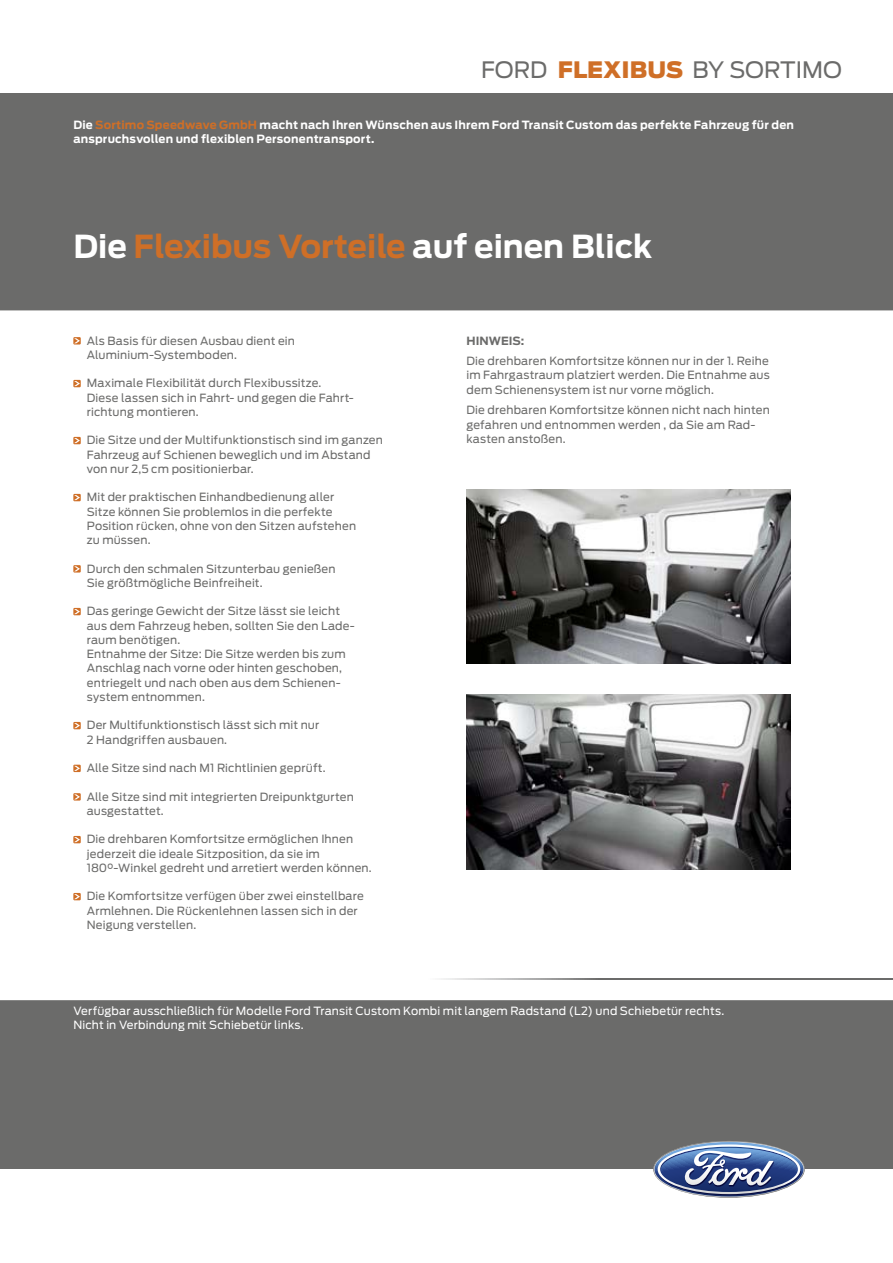
<style>
.page{position:relative;width:893px;height:1263px;background:#fff}
.page>*{position:absolute;margin:0;border:0;box-sizing:border-box;transform-origin:0 0}
.t1{font:700 31.5px "Ford Antenna";color:#fff}
.t2{font:22.5px "Ford Antenna";color:#6b6b6a}
.t3{font:11.25px/14.2px "Ford Antenna";letter-spacing:.015em;color:#6b6b6a}
.t4{font:700 11.25px/13.5px "Ford Antenna";letter-spacing:.015em;color:#fff}
.t5{font:11.25px/14.2px "Ford Antenna";letter-spacing:.015em;color:#fff}
.t6{font:700 11.25px "Ford Antenna";letter-spacing:.005em;color:#6b6b6a}
.s1{font-weight:900;color:#cf6f27}
.s2{color:#cf6f27}
</style>
<div class="page">
<div style="left:0;top:94px;width:893px;height:1075px;background:#6b6b6a"></div>
<div style="left:0;top:310px;width:893px;height:690px;background:#fff"></div>
<svg style="left:73px;top:337px;width:8px;height:7px"></svg>
<svg style="left:73px;top:380px;width:8px;height:7px"></svg>
<svg style="left:73px;top:437px;width:8px;height:7px"></svg>
<svg style="left:73px;top:494px;width:8px;height:7px"></svg>
<svg style="left:73px;top:565px;width:8px;height:7px"></svg>
<svg style="left:73px;top:608px;width:8px;height:7px"></svg>
<svg style="left:73px;top:722px;width:8px;height:7px"></svg>
<svg style="left:73px;top:765px;width:8px;height:7px"></svg>
<svg style="left:73px;top:793px;width:8px;height:7px"></svg>
<svg style="left:73px;top:836px;width:8px;height:7px"></svg>
<svg style="left:73px;top:893px;width:8px;height:7px"></svg>
<svg style="left:426px;top:978px;width:466px;height:2px"></svg>
<img style="left:466px;top:694px;width:324px;height:175px">
<img style="left:466px;top:489px;width:324px;height:175px">
<svg style="left:653px;top:1141px;width:152px;height:57px"></svg>
<h2 class="t2" style="left:481px;top:51px;width:362px">FORD <span class="s1">FLEXIBUS</span> BY SORTIMO</h2>
<p class="t4" style="left:73px;top:117px;width:722px">Die <span class="s2">Sortimo Speedwave GmbH</span> macht nach Ihren Wünschen aus Ihrem Ford Transit Custom das perfekte Fahrzeug für den anspruchsvollen und flexiblen Personentransport.</p>
<h1 class="t1" style="left:73px;top:218px;width:580px">Die <span class="s2">Flexibus Vorteile</span> auf einen Blick</h1>
<p class="t3" style="left:87px;top:332px;width:210px">Als Basis für diesen Ausbau dient ein<br>Aluminium-Systemboden.</p>
<p class="t3" style="left:87px;top:375px;width:269px">Maximale Flexibilität durch Flexibussitze.<br>Diese lassen sich in Fahrt- und gegen die Fahrt&shy;richtung montieren.</p>
<p class="t3" style="left:87px;top:432px;width:298px">Die Sitze und der Multifunktionstisch sind im ganzen<br>Fahrzeug auf Schienen beweglich und im Abstand von nur 2,5 cm positionierbar.</p>
<p class="t3" style="left:87px;top:489px;width:271px">Mit der praktischen Einhandbedienung aller Sitze können Sie problemlos in die perfekte Position rücken, ohne von den Sitzen aufstehen zu müssen.</p>
<p class="t3" style="left:87px;top:560px;width:250px">Durch den schmalen Sitzunterbau genießen<br>Sie größtmögliche Beinfreiheit.</p>
<p class="t3" style="left:87px;top:603px;width:269px">Das geringe Gewicht der Sitze lässt sie leicht aus dem Fahrzeug heben, sollten Sie den Lade&shy;raum benötigen.<br>Entnahme der Sitze: Die Sitze werden bis zum Anschlag nach vorne oder hinten geschoben, entriegelt und nach oben aus dem Schienen&shy;system entnommen.</p>
<p class="t3" style="left:87px;top:717px;width:234px">Der Multifunktionstisch lässt sich mit nur<br>2 Handgriffen ausbauen.</p>
<p class="t3" style="left:87px;top:759px;width:240px">Alle Sitze sind nach M1 Richtlinien geprüft.</p>
<p class="t3" style="left:87px;top:788px;width:268px">Alle Sitze sind mit integrierten Dreipunktgurten ausgestattet.</p>
<p class="t3" style="left:87px;top:831px;width:286px">Die drehbaren Komfortsitze ermöglichen Ihnen jederzeit die ideale Sitzposition, da sie im<br>180°-Winkel gedreht und arretiert werden können.</p>
<p class="t3" style="left:87px;top:888px;width:279px">Die Komfortsitze verfügen über zwei einstellbare<br>Armlehnen. Die Rückenlehnen lassen sich in der<br>Neigung verstellen.</p>
<p class="t6" style="left:466px;top:330px;width:59px">HINWEIS:</p>
<p class="t3" style="left:466px;top:353px;width:305px;text-align:justify">Die drehbaren Komfortsitze können nur in der 1. Reihe im Fahrgastraum platziert werden. Die Entnahme aus dem Schienensystem ist nur vorne möglich.</p>
<p class="t3" style="left:466px;top:402px;width:305px">Die drehbaren Komfortsitze können nicht nach hinten gefahren und entnommen werden , da Sie am Rad&shy;kasten anstoßen.</p>
<p class="t5" style="left:73px;top:1002px;width:652px">Verfügbar ausschließlich für Modelle Ford Transit Custom Kombi mit langem Radstand (L2) und Schiebetür rechts.<br>Nicht in Verbindung mit Schiebetür links.</p>
</div>
